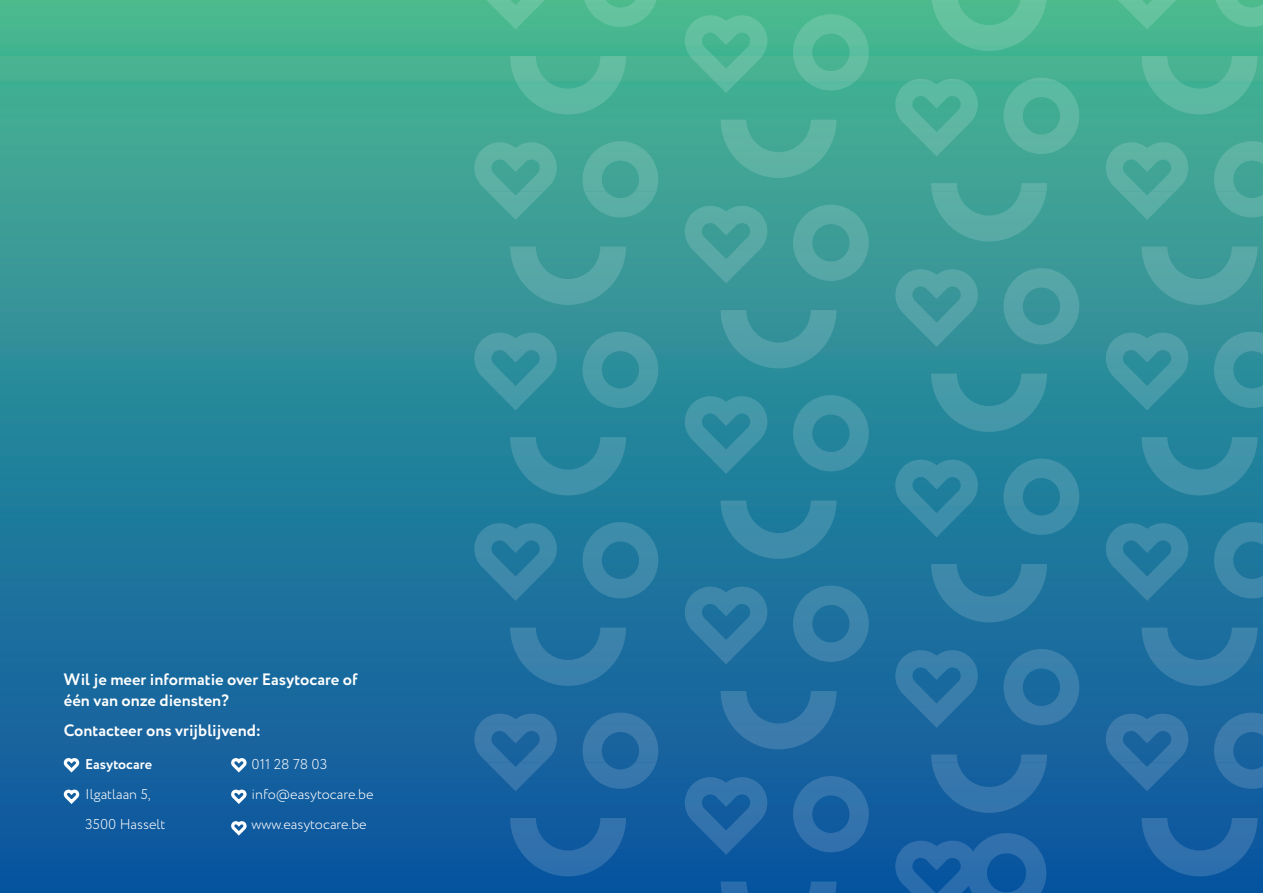
<style>
.page{position:relative;width:1263px;height:893px;background:#fff}
.page>*{position:absolute;margin:0;border:0;box-sizing:border-box;transform-origin:0 0}
.t1{font:700 16.5px/21px "Circe";color:#fff}
.t2{font:300 14.25px "Circe";color:#fff}
.t3{font:700 14.25px "Circe";color:#fff}
</style>
<div class="page">
<div style="left:0;top:0;width:1263px;height:893px;background:linear-gradient(to bottom,#4ab892,#0851a2)"></div>
<svg style="left:895px;top:833px;width:151px;height:60px;background:#1e64a7"></svg>
<svg style="left:685px;top:777px;width:82px;height:78px;background:#2267a5"></svg>
<svg style="left:793px;top:776px;width:76px;height:76px;background:#2569a6"></svg>
<svg style="left:721px;top:881px;width:115px;height:12px"></svg>
<svg style="left:510px;top:818px;width:116px;height:58px;background:#1f65a6"></svg>
<svg style="left:1142px;top:818px;width:115px;height:58px;background:#1f65a6"></svg>
<svg style="left:474px;top:714px;width:83px;height:77px;background:#286ea5"></svg>
<svg style="left:582px;top:712px;width:76px;height:77px;background:#2b6fa6"></svg>
<svg style="left:895px;top:650px;width:83px;height:78px;background:#2a74a5"></svg>
<svg style="left:1003px;top:649px;width:76px;height:76px;background:#2c75a6"></svg>
<svg style="left:931px;top:754px;width:116px;height:59px;background:#256ba5"></svg>
<svg style="left:685px;top:587px;width:82px;height:77px;background:#2d7aa4"></svg>
<svg style="left:793px;top:586px;width:76px;height:76px;background:#2f7ba5"></svg>
<svg style="left:721px;top:691px;width:115px;height:58px;background:#2b71a5"></svg>
<svg style="left:474px;top:523px;width:83px;height:78px;background:#2d80a3"></svg>
<svg style="left:582px;top:522px;width:76px;height:76px;background:#3081a4"></svg>
<svg style="left:510px;top:627px;width:116px;height:59px;background:#2b77a5"></svg>
<svg style="left:895px;top:460px;width:83px;height:77px;background:#2f86a3"></svg>
<svg style="left:1003px;top:459px;width:76px;height:76px;background:#3188a4"></svg>
<svg style="left:931px;top:564px;width:116px;height:58px;background:#2e7da4"></svg>
<svg style="left:685px;top:396px;width:82px;height:78px;background:#338da2"></svg>
<svg style="left:793px;top:395px;width:76px;height:76px;background:#368fa3"></svg>
<svg style="left:721px;top:501px;width:115px;height:58px;background:#2e84a3"></svg>
<svg style="left:474px;top:333px;width:83px;height:77px;background:#3b94a1"></svg>
<svg style="left:582px;top:332px;width:76px;height:76px;background:#3d96a2"></svg>
<svg style="left:510px;top:437px;width:116px;height:58px;background:#328aa2"></svg>
<svg style="left:895px;top:269px;width:83px;height:78px;background:#459ba0"></svg>
<svg style="left:1003px;top:268px;width:76px;height:76px;background:#479ca1"></svg>
<svg style="left:931px;top:374px;width:116px;height:58px;background:#3791a2"></svg>
<svg style="left:685px;top:206px;width:82px;height:77px;background:#4aa29e"></svg>
<svg style="left:793px;top:205px;width:76px;height:76px;background:#4ca39f"></svg>
<svg style="left:721px;top:310px;width:115px;height:58px;background:#4198a1"></svg>
<svg style="left:510px;top:247px;width:116px;height:58px;background:#499fa0"></svg>
<svg style="left:1106px;top:714px;width:82px;height:77px;background:#296ea5"></svg>
<svg style="left:1214px;top:712px;width:49px;height:77px;background:#2a6fa6"></svg>
<svg style="left:1106px;top:523px;width:82px;height:78px;background:#2e80a3"></svg>
<svg style="left:1214px;top:522px;width:49px;height:76px;background:#2f81a4"></svg>
<svg style="left:1142px;top:627px;width:115px;height:59px;background:#2b77a5"></svg>
<svg style="left:1106px;top:333px;width:82px;height:77px;background:#3b94a1"></svg>
<svg style="left:1214px;top:332px;width:49px;height:76px;background:#3d95a2"></svg>
<svg style="left:1142px;top:437px;width:115px;height:58px;background:#328aa3"></svg>
<svg style="left:1142px;top:247px;width:115px;height:58px;background:#499fa0"></svg>
<svg style="left:474px;top:142px;width:83px;height:78px;background:#4ea99c"></svg>
<svg style="left:582px;top:141px;width:76px;height:76px;background:#50ab9d"></svg>
<svg style="left:895px;top:79px;width:83px;height:77px;background:#4fb19b"></svg>
<svg style="left:1003px;top:78px;width:76px;height:76px;background:#51b29c"></svg>
<svg style="left:931px;top:183px;width:116px;height:58px;background:#4ca69e"></svg>
<svg style="left:685px;top:15px;width:82px;height:78px;background:#53b998"></svg>
<svg style="left:793px;top:14px;width:76px;height:76px;background:#55ba99"></svg>
<svg style="left:721px;top:120px;width:115px;height:58px;background:#50ad9c"></svg>
<svg style="left:474px;top:0;width:83px;height:29px;background:#53bc93"></svg>
<svg style="left:582px;top:0;width:76px;height:27px;background:#5abf98"></svg>
<svg style="left:510px;top:56px;width:116px;height:58px;background:#52b59a"></svg>
<svg style="left:931px;top:0;width:116px;height:51px;background:#56bc97"></svg>
<svg style="left:1106px;top:142px;width:82px;height:78px;background:#4ea99c"></svg>
<svg style="left:1214px;top:141px;width:49px;height:76px;background:#4faa9d"></svg>
<svg style="left:1106px;top:0;width:82px;height:29px;background:#53bc93"></svg>
<svg style="left:1214px;top:0;width:49px;height:27px"></svg>
<svg style="left:1142px;top:56px;width:115px;height:58px;background:#52b59a"></svg>
<svg style="left:228px;top:755px;width:22px;height:20px"></svg>
<svg style="left:228px;top:786px;width:22px;height:20px"></svg>
<svg style="left:228px;top:818px;width:22px;height:20px"></svg>
<svg style="left:61px;top:755px;width:21px;height:20px"></svg>
<svg style="left:61px;top:786px;width:21px;height:20px"></svg>
<p class="t1" style="left:64px;top:669px;width:295px">Wil je meer informatie over Easytocare of één van onze diensten?</p>
<p class="t1" style="left:64px;top:720px;width:199px">Contacteer ons vrijblijvend:</p>
<p class="t3" style="left:85px;top:755px;width:69px">Easytocare</p>
<p class="t2" style="left:85px;top:785px;width:67px">Ilgatlaan 5,</p>
<p class="t2" style="left:85px;top:815px;width:82px">3500 Hasselt</p>
<p class="t2" style="left:252px;top:755px;width:77px">011 28 78 03</p>
<p class="t2" style="left:252px;top:785px;width:123px">info@easytocare.be</p>
<p class="t2" style="left:252px;top:815px;width:117px">www.easytocare.be</p>
</div>
